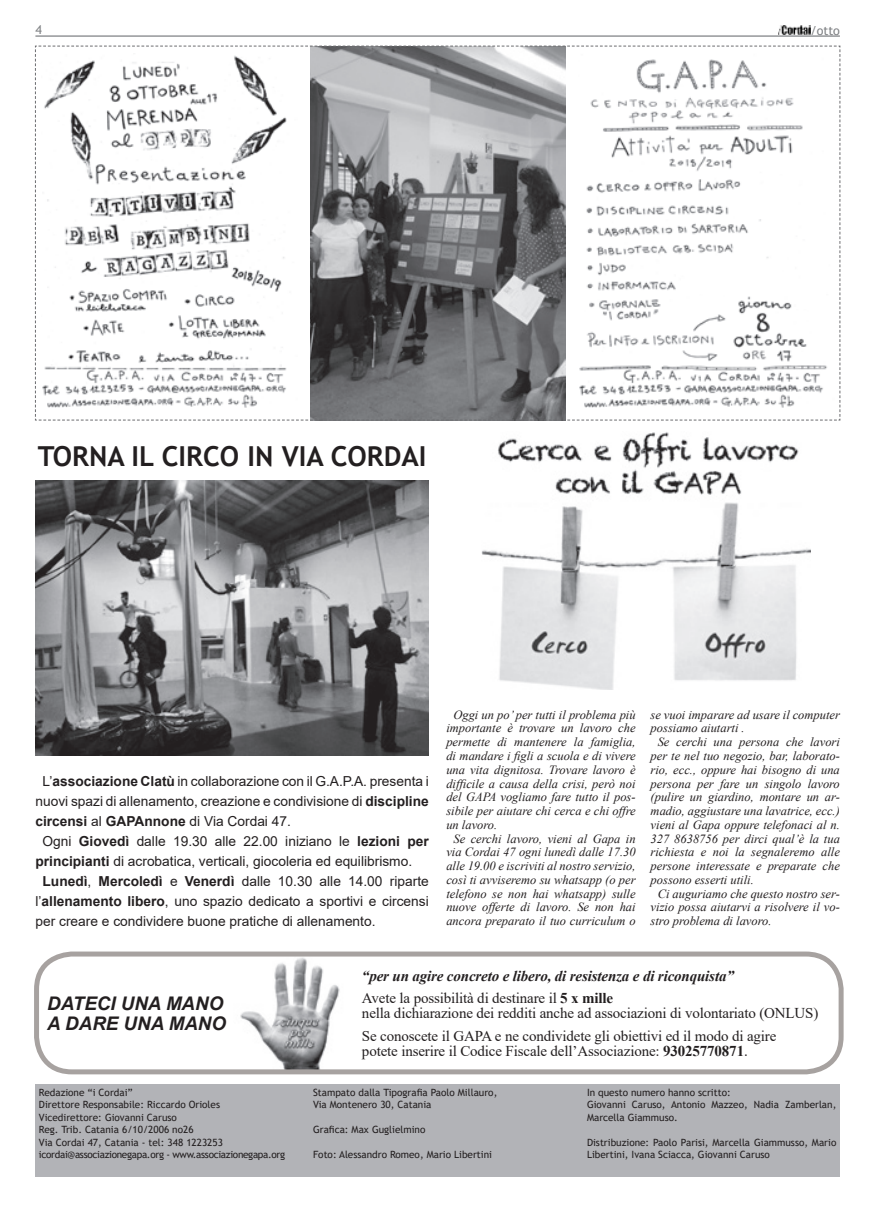
<style>
.page{position:relative;width:886px;height:1223px;background:#fff}
.page>*{position:absolute;margin:0;border:0;box-sizing:border-box;transform-origin:0 0}
.sottotitolo{font:700 27.5px "Trebuchet MS";color:#231f20}
.testo_scheda{font:italic 700 18.75px "Arial";color:#231f20}
.testo_scheda-2{font:15px "Times New Roman";letter-spacing:-.01em;color:#231f20}
.testo_scheda-3{font:italic 700 15px "Times New Roman";letter-spacing:-.01em;color:#231f20}
.testo_scheda-4{font:13.75px/20px "Arial";color:#231f20;text-align:justify}
.testo_scheda-5{font:italic 12.5px/13.8px "Times New Roman";color:#231f20;text-align:justify}
.numero_pagina_dispar{font:12.5px "Trebuchet MS";color:#808285}
.numero_pagina_pari{font:12.5px "Trebuchet MS";color:#808285}
.crediti{font:10px/12.5px "Trebuchet MS";color:#231f20}
.crediti-2{font:10px "Trebuchet MS";letter-spacing:-.03em;color:#231f20}
.s1{font-weight:700}
</style>
<div class="page">
<hr style="left:35px;top:35px;width:805px;height:2px;background:#808285">
<img style="left:778px;top:25px;width:33px;height:10px">
<div style="left:35px;top:1084px;width:805px;height:92px;background:#b2b3b7"></div>
<img style="left:240px;top:957px;width:100px;height:111px">
<div style="left:34px;top:951px;width:809px;height:123px;border:5px solid #a7a2a0;border-radius:35px"></div>
<img style="left:35px;top:480px;width:394px;height:275px">
<img style="left:481px;top:432px;width:329px;height:257px">
<svg style="left:35px;top:45px;width:806px;height:376px"></svg>
<p class="numero_pagina_pari" style="left:35px;top:22px;width:8px">4</p>
<p class="numero_pagina_dispar" style="left:810px;top:22px;width:31px">/otto</p>
<p class="sottotitolo" style="left:38px;top:439px;width:390px">TORNA IL CIRCO IN VIA CORDAI</p>
<p class="testo_scheda-4" style="left:35px;top:771px;width:395px;text-indent:7px">L’<span class="s1">associazione Clatù</span> in collaborazione con il G.A.P.A. presenta i nuovi spazi di allenamento, creazione e condivisione di <span class="s1">discipline circensi</span> al <span class="s1">GAPAnnone</span> di Via Cordai 47.</p>
<p class="testo_scheda-4" style="left:35px;top:831px;width:395px;text-indent:7px">Ogni <span class="s1">Giovedì</span> dalle 19.30 alle 22.00 iniziano le <span class="s1">lezioni per principianti</span> di acrobatica, verticali, giocoleria ed equilibrismo.</p>
<p class="testo_scheda-4" style="left:35px;top:871px;width:395px;text-indent:7px"><span class="s1">Lunedì</span>, <span class="s1">Mercoledì</span> e <span class="s1">Venerdì</span> dalle 10.30 alle 14.00 riparte l’<span class="s1">allenamento libero</span>, uno spazio dedicato a sportivi e circensi per creare e condividere buone pratiche di allenamento.</p>
<p class="testo_scheda-5" style="left:446px;top:707px;width:191px;text-indent:7px">Oggi un po’ per tutti il problema più importante è trovare un lavoro che permette di mantenere la famiglia, di mandare i figli a scuola e di vivere una vita dignitosa. Trovare lavoro è difficile a causa della crisi, però noi del GAPA vogliamo fare tutto il pos&shy;sibile per aiutare chi cerca e chi offre un lavoro.</p>
<p class="testo_scheda-5" style="left:446px;top:831px;width:191px;text-align:center">Se cerchi lavoro, vieni al Gapa in via Cordai 47 ogni lunedì dalle 17.30 alle 19.00 e iscriviti al nostro servizio, così ti avviseremo su whatsapp (o per telefono se non hai whatsapp) sulle nuove offerte di lavoro. Se non hai ancora preparato il tuo curriculum o</p>
<p class="testo_scheda-5" style="left:651px;top:707px;width:191px">se vuoi imparare ad usare il computer possiamo aiutarti .</p>
<p class="testo_scheda-5" style="left:651px;top:735px;width:191px;text-indent:7px">Se cerchi una persona che lavori per te nel tuo negozio, bar, laborato&shy;rio, ecc., oppure hai bisogno di una persona per fare un singolo lavoro (pulire un giardino, montare un ar&shy;madio, aggiustare una lavatrice, ecc.) vieni al Gapa oppure telefonaci al n.<br>327 8638756 per dirci qual’è la tua richiesta e noi la segnaleremo alle persone interessate e preparate che possono esserti utili.</p>
<p class="testo_scheda-5" style="left:651px;top:886px;width:191px;text-indent:7px">Ci auguriamo che questo nostro ser&shy;vizio possa aiutarvi a risolvere il vo&shy;stro problema di lavoro.</p>
<p class="testo_scheda" style="left:47px;top:990px;width:178px">DATECI UNA MANO</p>
<p class="testo_scheda" style="left:47px;top:1010px;width:180px">A DARE UNA MANO</p>
<p class="crediti" style="left:39px;top:1086px;width:95px">Redazione “i Cordai”</p>
<p class="crediti" style="left:39px;top:1098px;width:183px">Direttore Responsabile: Riccardo Orioles</p>
<p class="crediti" style="left:39px;top:1111px;width:139px">Vicedirettore: Giovanni Caruso</p>
<p class="crediti" style="left:39px;top:1123px;width:156px">Reg. Trib. Catania 6/10/2006 no26</p>
<p class="crediti" style="left:39px;top:1136px;width:186px">Via Cordai 47, Catania - tel: 348 1223253</p>
<p class="crediti-2" style="left:39px;top:1148px;width:248px">icordai@associazionegapa.org - www.associazionegapa.org</p>
<p class="testo_scheda-3" style="left:362px;top:965px;width:373px">“per un agire concreto e libero, di resistenza e di riconquista”</p>
<p class="testo_scheda-2" style="left:362px;top:987px;width:253px">Avete la possibilità di destinare il <span class="s1">5 x mille</span></p>
<p class="testo_scheda-2" style="left:362px;top:1002px;width:458px">nella dichiarazione dei redditi anche ad associazioni di volontariato (ONLUS)</p>
<p class="testo_scheda-2" style="left:362px;top:1025px;width:416px">Se conoscete il GAPA e ne condividete gli obiettivi ed il modo di agire</p>
<p class="testo_scheda-2" style="left:362px;top:1040px;width:387px">potete inserire il Codice Fiscale dell’Associazione: <span class="s1">93025770871</span>.</p>
<p class="crediti" style="left:313px;top:1085px;width:186px">Stampato dalla Tipografia Paolo Millauro,</p>
<p class="crediti" style="left:313px;top:1098px;width:120px">Via Montenero 30, Catania</p>
<p class="crediti" style="left:313px;top:1123px;width:114px">Grafica: Max Guglielmino</p>
<p class="crediti" style="left:313px;top:1148px;width:181px">Foto: Alessandro Romeo, Mario Libertini</p>
<p class="crediti" style="left:587px;top:1085px;width:145px">In questo numero hanno scritto:</p>
<p class="crediti" style="left:587px;top:1098px;width:251px">Giovanni Caruso, Antonio Mazzeo, Nadia Zamberlan,<br>Marcella Giammuso.</p>
<p class="crediti" style="left:587px;top:1135px;width:251px">Distribuzione: Paolo Parisi, Marcella Giammusso, Mario<br>Libertini, Ivana Sciacca, Giovanni Caruso</p>
</div>
